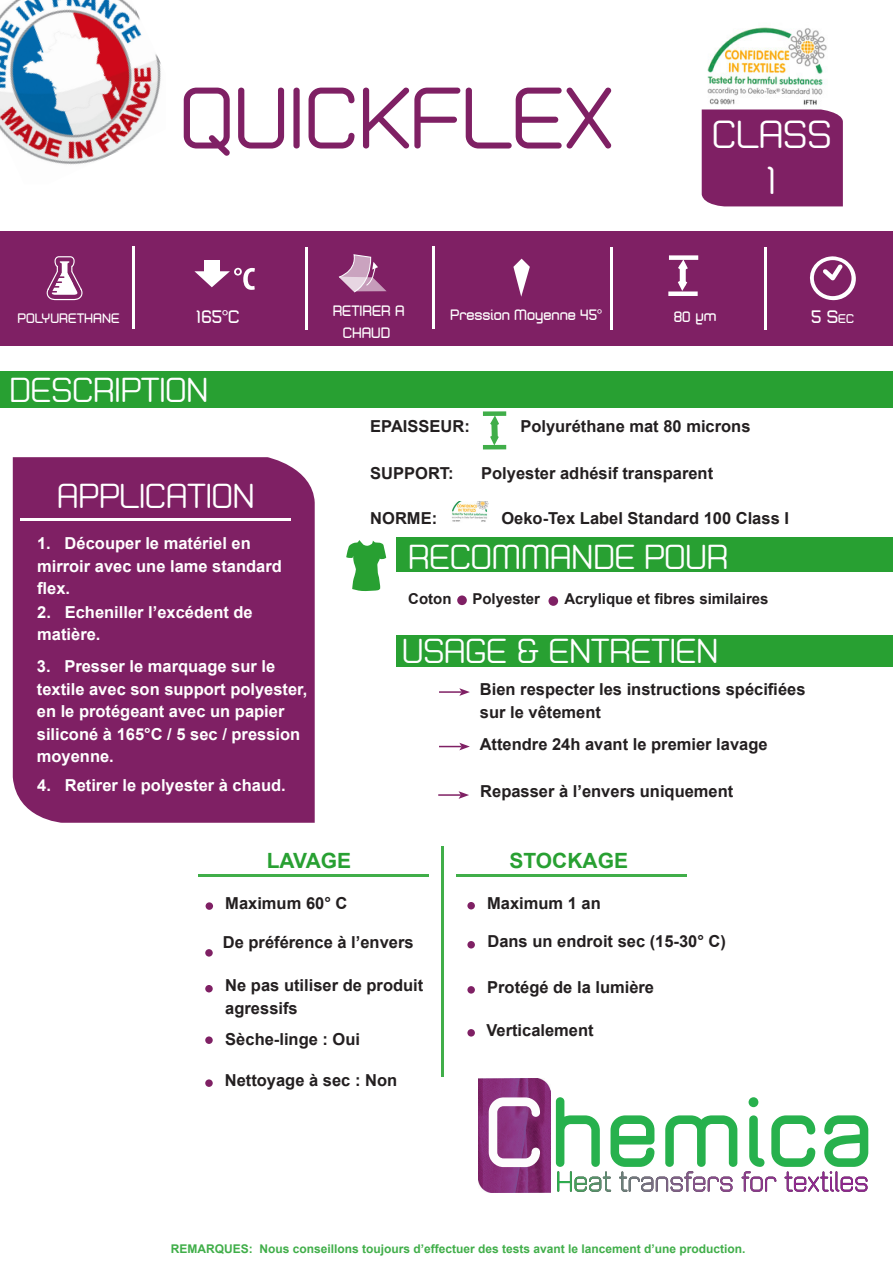
<style>
.page{position:relative;width:893px;height:1263px;background:#fff}
.page>*{position:absolute;margin:0;border:0;box-sizing:border-box;transform-origin:0 0}
.t1{font:87px "Zolano Sans BTN";color:#7f2064}
.t2{font:39px "Zolano Sans BTN";color:#fff}
.t3{font:34.5px "Zolano Sans BTN";color:#fff}
.t4{font:700 21px "Arial";color:#28a032}
.t5{font:18px "Zolano Sans BTN Bold";color:#fff}
.t6{font:700 16.5px/22.5px "Arial";color:#231f20}
.t7{font:700 16.5px/22.5px "Arial";color:#fff}
.t8{font:700 15px "Arial";color:#231f20}
.t9{font:15px/22.5px "Zolano Sans BTN Bold";color:#fff;text-align:center}
.t10{font:13.65px "Zolano Sans BTN Bold";color:#fff}
.t11{font:700 12px "Arial";color:#40ae49}
.s1{font-size:12.6px}
</style>
<div class="page">
<div style="left:396px;top:635px;width:497px;height:31px;background:#28a032"></div>
<div style="left:0;top:372px;width:893px;height:36px;background:#28a032"></div>
<div style="left:396px;top:537px;width:497px;height:35px;background:#28a032"></div>
<div style="left:0;top:231px;width:893px;height:115px;background:#7f2064"></div>
<div style="left:457px;top:595px;width:10px;height:10px;background:#7f2064;border-radius:50%"></div>
<div style="left:548px;top:596px;width:10px;height:10px;background:#7f2064;border-radius:50%"></div>
<hr style="left:439px;top:691px;width:23px;height:2px;background:#7f2064">
<svg style="left:459px;top:688px;width:11px;height:8px"></svg>
<svg style="left:439px;top:743px;width:31px;height:7px"></svg>
<hr style="left:438px;top:794px;width:23px;height:2px;background:#7f2064">
<svg style="left:459px;top:791px;width:10px;height:8px"></svg>
<div style="left:205px;top:949px;width:8px;height:7px;background:#7f2064;border-radius:50%"></div>
<div style="left:205px;top:985px;width:8px;height:7px;background:#7f2064;border-radius:50%"></div>
<div style="left:205px;top:1036px;width:8px;height:8px;background:#7f2064;border-radius:50%"></div>
<div style="left:205px;top:1079px;width:8px;height:8px;background:#7f2064;border-radius:50%"></div>
<div style="left:206px;top:902px;width:7px;height:8px;background:#7f2064;border-radius:50%"></div>
<div style="left:467px;top:902px;width:8px;height:7px;background:#7f2064;border-radius:50%"></div>
<div style="left:467px;top:941px;width:8px;height:7px;background:#7f2064;border-radius:50%"></div>
<div style="left:467px;top:986px;width:8px;height:7px;background:#7f2064;border-radius:50%"></div>
<div style="left:467px;top:1029px;width:8px;height:7px;background:#7f2064;border-radius:50%"></div>
<div style="left:483px;top:411px;width:23px;height:5px;background:#40ae49"></div>
<hr style="left:483px;top:445px;width:23px;height:4px;background:#40ae49">
<svg style="left:486px;top:411px;width:17px;height:39px"></svg>
<div style="left:205px;top:260px;width:15px;height:12px;background:#fff"></div>
<svg style="left:194px;top:268px;width:61px;height:22px"></svg>
<svg style="left:338px;top:255px;width:49px;height:38px"></svg>
<svg style="left:513px;top:259px;width:17px;height:38px"></svg>
<div style="left:669px;top:255px;width:29px;height:5px;background:#fff"></div>
<div style="left:668px;top:291px;width:30px;height:5px;background:#fff"></div>
<svg style="left:674px;top:255px;width:18px;height:37px"></svg>
<svg style="left:810px;top:256px;width:46px;height:45px"></svg>
<hr style="left:305px;top:247px;width:3px;height:82px;background:#fff">
<hr style="left:432px;top:247px;width:3px;height:82px;background:#fff">
<hr style="left:610px;top:247px;width:3px;height:82px;background:#fff">
<hr style="left:764px;top:247px;width:3px;height:82px;background:#fff">
<svg style="left:47px;top:256px;width:36px;height:44px"></svg>
<hr style="left:132px;top:246px;width:3px;height:83px;background:#fff">
<div style="left:13px;top:457px;width:302px;height:366px;background:#7f2064"></div>
<svg style="left:346px;top:540px;width:40px;height:51px"></svg>
<hr style="left:441px;top:846px;width:3px;height:231px;background:#40ae49">
<hr style="left:198px;top:874px;width:231px;height:3px;background:#40ae49">
<hr style="left:456px;top:874px;width:231px;height:3px;background:#40ae49">
<hr style="left:21px;top:518px;width:270px;height:3px;background:#fff">
<img style="left:0;top:0;width:161px;height:165px">
<img style="left:478px;top:1079px;width:72px;height:113px">
<svg style="left:556px;top:1097px;width:312px;height:95px"></svg>
<svg style="left:489px;top:1097px;width:51px;height:70px"></svg>
<div style="left:702px;top:109px;width:141px;height:97px;background:#7f2064"></div>
<img style="left:707px;top:27px;width:120px;height:78px">
<img style="left:452px;top:501px;width:37px;height:21px">
<p class="t1" style="left:180px;top:69px;width:435px">QUICKFLEX</p>
<p class="t2" style="left:712px;top:112px;width:121px">CLASS</p>
<p class="t2" style="left:766px;top:159px;width:12px">1</p>
<p class="t9" style="left:333px;top:299px;width:73px">RETIRER A<br>CHAUD</p>
<p class="t5" style="left:196px;top:306px;width:45px">165°C</p>
<p class="t9" style="left:450px;top:304px;width:153px">Pression Moyenne 45°</p>
<p class="t5" style="left:811px;top:306px;width:43px">5 S<span class="s1">EC</span></p>
<p class="t10" style="left:18px;top:310px;width:104px">POLYURETHANE</p>
<p class="t9" style="left:674px;top:306px;width:18px">80</p>
<p class="t3" style="left:9px;top:371px;width:200px">DESCRIPTION</p>
<p class="t3" style="left:57px;top:477px;width:199px">APPLICATION</p>
<p class="t7" style="left:37px;top:533px;width:246px">1. Découper le matériel en mirroir avec une lame standard flex.</p>
<p class="t7" style="left:37px;top:601px;width:217px">2. Echeniller l’excédent de matière.</p>
<p class="t7" style="left:37px;top:656px;width:272px">3. Presser le marquage sur le textile avec son support polyester, en le protégeant avec un papier siliconé à 165°C / 5 sec / pression moyenne.</p>
<p class="t7" style="left:37px;top:774px;width:250px">4. Retirer le polyester à chaud.</p>
<p class="t6" style="left:370px;top:415px;width:101px">EPAISSEUR:</p>
<p class="t6" style="left:520px;top:415px;width:232px">Polyuréthane mat 80 microns</p>
<p class="t6" style="left:370px;top:463px;width:85px">SUPPORT:</p>
<p class="t6" style="left:481px;top:463px;width:233px">Polyester adhésif transparent</p>
<p class="t6" style="left:370px;top:508px;width:68px">NORME:</p>
<p class="t6" style="left:501px;top:508px;width:289px">Oeko-Tex Label Standard 100 Class I</p>
<p class="t3" style="left:408px;top:537px;width:321px">RECOMMANDE POUR</p>
<p class="t8" style="left:408px;top:589px;width:45px">Coton</p>
<p class="t8" style="left:472px;top:589px;width:69px">Polyester</p>
<p class="t8" style="left:564px;top:589px;width:206px">Acrylique et fibres similaires</p>
<p class="t3" style="left:402px;top:631px;width:318px">USAGE &amp; ENTRETIEN</p>
<p class="t6" style="left:480px;top:678px;width:327px">Bien respecter les instructions spécifiées</p>
<p class="t6" style="left:480px;top:701px;width:123px">sur le vêtement</p>
<p class="t6" style="left:480px;top:733px;width:289px">Attendre 24h avant le premier lavage</p>
<p class="t6" style="left:480px;top:780px;width:255px">Repasser à l’envers uniquement</p>
<p class="t4" style="left:267px;top:847px;width:86px">LAVAGE</p>
<p class="t4" style="left:509px;top:847px;width:120px">STOCKAGE</p>
<p class="t6" style="left:225px;top:892px;width:124px">Maximum 60° C</p>
<p class="t6" style="left:223px;top:931px;width:192px">De préférence à l’envers</p>
<p class="t6" style="left:225px;top:975px;width:200px">Ne pas utiliser de produit agressifs</p>
<p class="t6" style="left:225px;top:1028px;width:136px">Sèche-linge : Oui</p>
<p class="t6" style="left:225px;top:1069px;width:174px">Nettoyage à sec : Non</p>
<p class="t6" style="left:487px;top:893px;width:115px">Maximum 1 an</p>
<p class="t6" style="left:487px;top:930px;width:240px">Dans un endroit sec (15-30° C)</p>
<p class="t6" style="left:487px;top:977px;width:168px">Protégé de la lumière</p>
<p class="t6" style="left:486px;top:1019px;width:109px">Verticalement</p>
<p class="t11" style="left:171px;top:1240px;width:576px">REMARQUES: Nous conseillons toujours d’effectuer des tests avant le lancement d’une production.</p>
</div>
